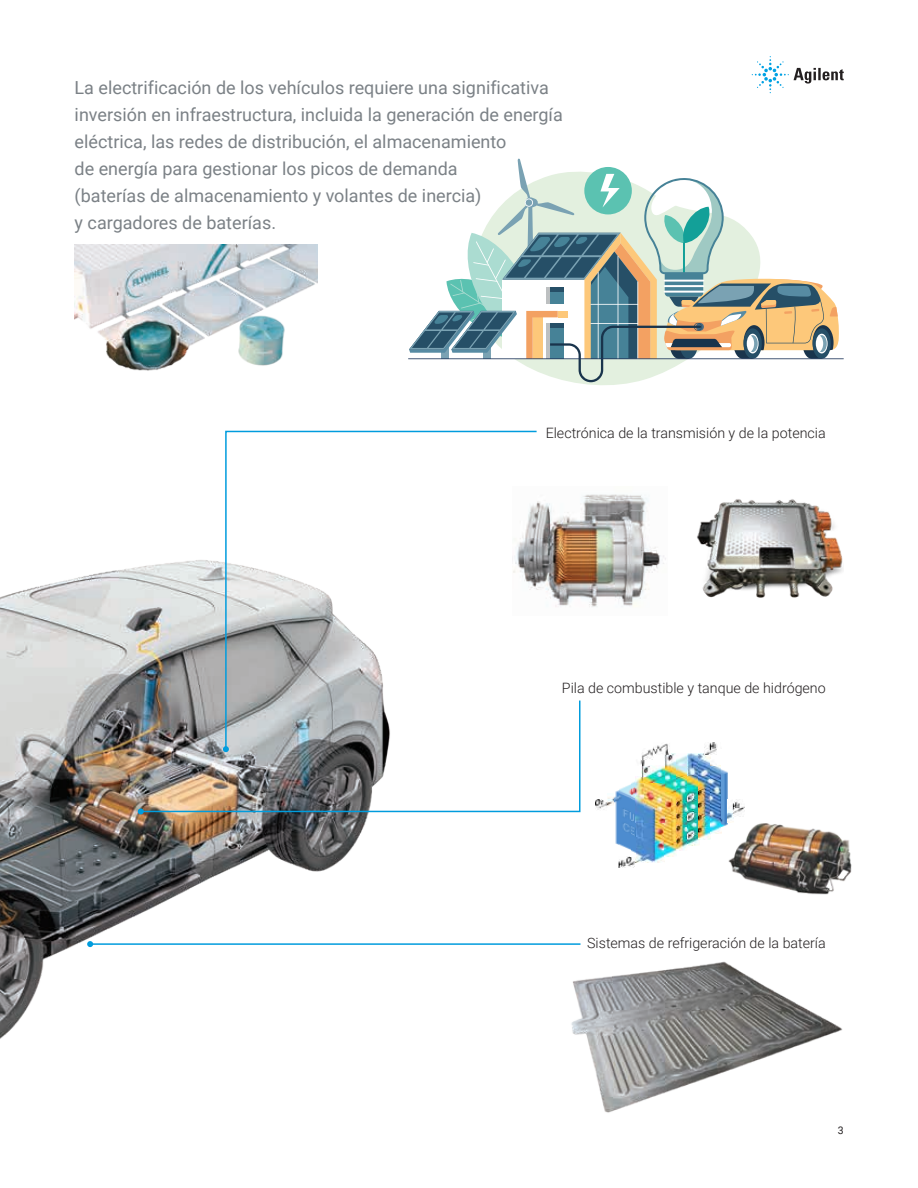
<style>
.page{position:relative;width:918px;height:1188px;background:#fff}
.page>*{position:absolute;margin:0;border:0;box-sizing:border-box;transform-origin:0 0}
.t1{font:18px/27px "Roboto";color:#7b8186}
.t2{font:300 14.25px "Roboto";color:#231f20}
.t3{font:10.5px "Roboto";color:#231f20}
</style>
<div class="page">
<svg style="left:409px;top:159px;width:430px;height:223px"></svg>
<hr style="left:408px;top:358px;width:436px;height:1px;background:#1f365b">
<img style="left:0;top:560px;width:369px;height:479px">
<img style="left:538px;top:494px;width:128px;height:113px">
<img style="left:571px;top:961px;width:272px;height:152px">
<hr style="left:90px;top:943px;width:491px;height:2px;background:#009cdd">
<svg style="left:87px;top:941px;width:6px;height:6px"></svg>
<svg style="left:224px;top:430px;width:314px;height:269px"></svg>
<img style="left:139px;top:699px;width:442px;height:114px">
<svg style="left:138px;top:808px;width:6px;height:6px"></svg>
<img style="left:74px;top:244px;width:243px;height:127px">
<img style="left:697px;top:499px;width:146px;height:99px">
<img style="left:619px;top:856px;width:17px;height:12px">
<img style="left:636px;top:777px;width:29px;height:85px">
<img style="left:630px;top:777px;width:6px;height:80px">
<img style="left:665px;top:754px;width:11px;height:103px">
<img style="left:619px;top:785px;width:11px;height:65px">
<img style="left:676px;top:755px;width:11px;height:96px">
<img style="left:613px;top:790px;width:6px;height:55px">
<img style="left:687px;top:754px;width:12px;height:91px">
<img style="left:699px;top:754px;width:11px;height:85px">
<img style="left:710px;top:765px;width:12px;height:69px">
<img style="left:722px;top:769px;width:6px;height:16px">
<svg style="left:596px;top:797px;width:17px;height:13px"></svg>
<img style="left:642px;top:765px;width:23px;height:12px">
<svg style="left:640px;top:749px;width:13px;height:16px"></svg>
<img style="left:653px;top:743px;width:16px;height:11px">
<svg style="left:705px;top:742px;width:12px;height:12px"></svg>
<img style="left:722px;top:785px;width:130px;height:110px">
<svg style="left:752px;top:56px;width:92px;height:37px"></svg>
<p class="t1" style="left:75px;top:74px;width:490px">La electrificación de los vehículos requiere una significativa inversión en infraestructura, incluida la generación de energía eléctrica, las redes de distribución, el almacenamiento<br>de energía para gestionar los picos de demanda<br>(baterías de almacenamiento y volantes de inercia)<br>y cargadores de baterías.</p>
<p class="t2" style="left:546px;top:423px;width:282px">Electrónica de la transmisión y de la potencia</p>
<p class="t2" style="left:562px;top:677px;width:265px">Pila de combustible y tanque de hidrógeno</p>
<p class="t2" style="left:587px;top:933px;width:240px">Sistemas de refrigeración de la batería</p>
<p class="t3" style="left:838px;top:1123px;width:7px">3</p>
</div>
